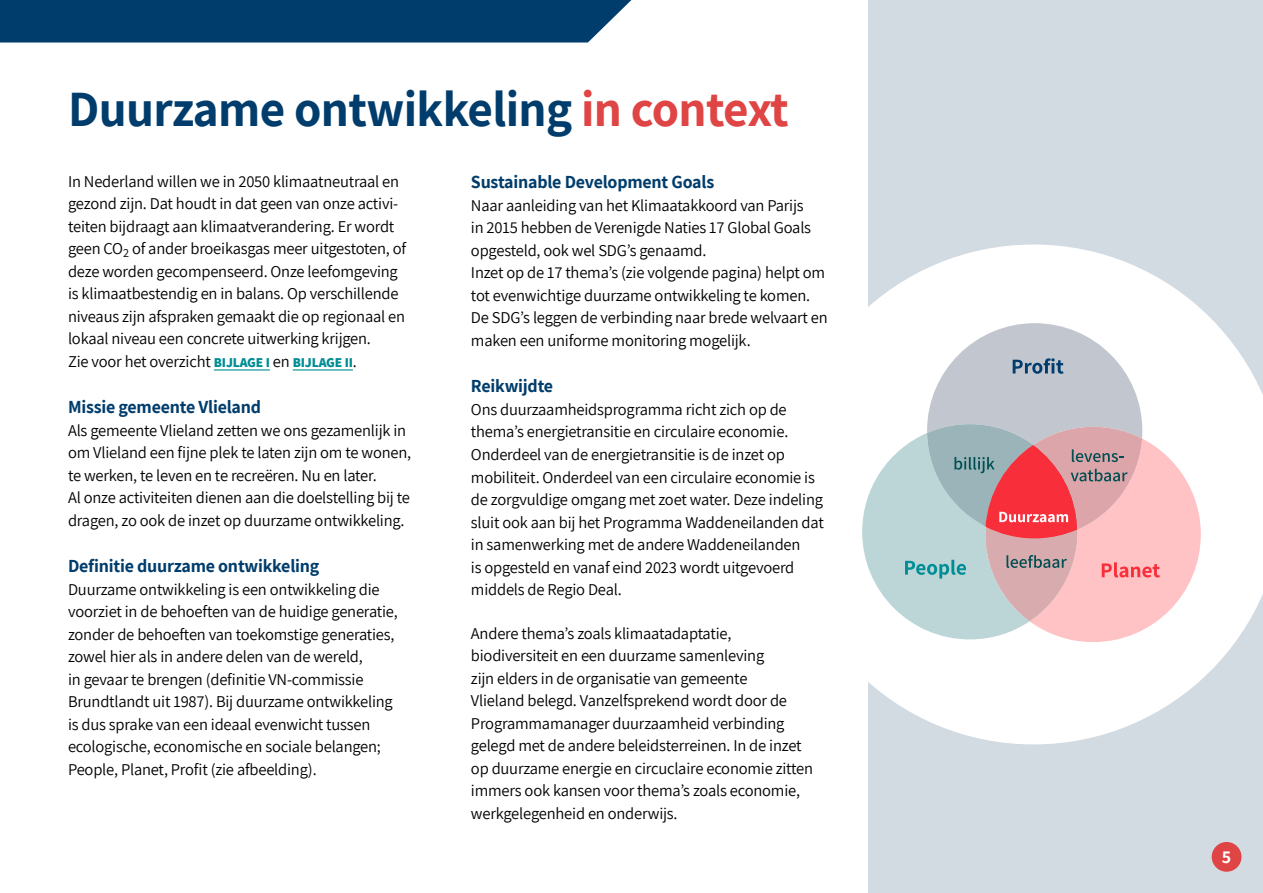
<style>
.page{position:relative;width:1263px;height:893px;background:#fff}
.page>*{position:absolute;margin:0;border:0;box-sizing:border-box;transform-origin:0 0}
.Kop_34_pt{font:700 49.5px "Assistant";letter-spacing:-.01em;color:#003d6c}
.TK_BLAUW{font:700 18px "Assistant";letter-spacing:-.01em;color:#003d6c}
.t1{font:700 18px "Assistant";color:#fff}
.Platte_tekst{font:16.5px/22.5px "Assistant";letter-spacing:-.01em;color:#000}
.s1{color:#df4544}
.s2{font-weight:800;font-size:13.5px;color:#008e95}
</style>
<div class="page">
<div style="left:869px;top:0;width:394px;height:893px;background:#d2dae2"></div>
<div style="left:1212px;top:842px;width:29px;height:30px;background:#df4544;border-radius:50%"></div>
<div style="left:0;top:0;width:631px;height:43px;background:#003d6c"></div>
<svg style="left:868px;top:244px;width:395px;height:500px;fill:#fff"></svg>
<hr style="left:214px;top:369px;width:56px;height:1px;background:#008e95">
<hr style="left:293px;top:369px;width:60px;height:1px;background:#008e95">
<svg style="left:862px;top:323px;width:339px;height:319px;background:#dbc9cd"></svg>
<p class="Kop_34_pt" style="left:68px;top:76px;width:722px">Duurzame ontwikkeling <span class="s1">in context</span></p>
<p class="Platte_tekst" style="left:68px;top:169px;width:340px">In Nederland willen we in 2050 klimaatneutraal en gezond zijn. Dat houdt in dat geen van onze activi&shy;teiten bijdraagt aan klimaatverandering. Er wordt geen CO<sub>2</sub> of ander broeikasgas meer uitgestoten, of deze worden gecompenseerd. Onze leefomgeving is klimaatbestendig en in balans. Op verschillende niveaus zijn afspraken gemaakt die op regionaal en lokaal niveau een concrete uitwerking krijgen.<br>Zie voor het overzicht <span class="s2">BIJLAGE I</span> en <span class="s2">BIJLAGE II</span>.</p>
<p class="TK_BLAUW" style="left:68px;top:395px;width:195px">Missie gemeente Vlieland</p>
<p class="Platte_tekst" style="left:68px;top:418px;width:345px">Als gemeente Vlieland zetten we ons gezamenlijk in om Vlieland een fijne plek te laten zijn om te wonen, te werken, te leven en te recreëren. Nu en later.<br>Al onze activiteiten dienen aan die doelstelling bij te dragen, zo ook de inzet op duurzame ontwikkeling.</p>
<p class="TK_BLAUW" style="left:68px;top:554px;width:253px">Definitie duurzame ontwikkeling</p>
<p class="Platte_tekst" style="left:68px;top:577px;width:331px">Duurzame ontwikkeling is een ontwikkeling die voorziet in de behoeften van de huidige generatie, zonder de behoeften van toekomstige generaties, zowel hier als in andere delen van de wereld,<br>in gevaar te brengen (definitie VN-commissie Brundtlandt uit 1987). Bij duurzame ontwikkeling is dus sprake van een ideaal evenwicht tussen ecologische, economische en sociale belangen; People, Planet, Profit (zie afbeelding).</p>
<p class="TK_BLAUW" style="left:471px;top:170px;width:245px">Sustainable Development Goals</p>
<p class="Platte_tekst" style="left:471px;top:193px;width:358px">Naar aanleiding van het Klimaatakkoord van Parijs<br>in 2015 hebben de Verenigde Naties 17 Global Goals opgesteld, ook wel SDG’s genaamd.<br>Inzet op de 17 thema’s (zie volgende pagina) helpt om tot evenwichtige duurzame ontwikkeling te komen.<br>De SDG’s leggen de verbinding naar brede welvaart en maken een uniforme monitoring mogelijk.</p>
<p class="TK_BLAUW" style="left:471px;top:374px;width:84px">Reikwijdte</p>
<p class="Platte_tekst" style="left:471px;top:397px;width:354px">Ons duurzaamheidsprogramma richt zich op de thema’s energietransitie en circulaire economie.<br>Onderdeel van de energietransitie is de inzet op mobiliteit. Onderdeel van een circulaire economie is de zorgvuldige omgang met zoet water. Deze indeling sluit ook aan bij het Programma Waddeneilanden dat in samenwerking met de andere Waddeneilanden<br>is opgesteld en vanaf eind 2023 wordt uitgevoerd middels de Regio Deal.</p>
<p class="Platte_tekst" style="left:471px;top:621px;width:344px">Andere thema’s zoals klimaatadaptatie, biodiversiteit en een duurzame samenleving<br>zijn elders in de organisatie van gemeente<br>Vlieland belegd. Vanzelfsprekend wordt door de Programmamanager duurzaamheid verbinding gelegd met de andere beleidsterreinen. In de inzet op duurzame energie en circuclaire economie zitten immers ook kansen voor thema’s zoals economie, werkgelegenheid en onderwijs.</p>
<p class="t1" style="left:1222px;top:844px;width:11px">5</p>
</div>
